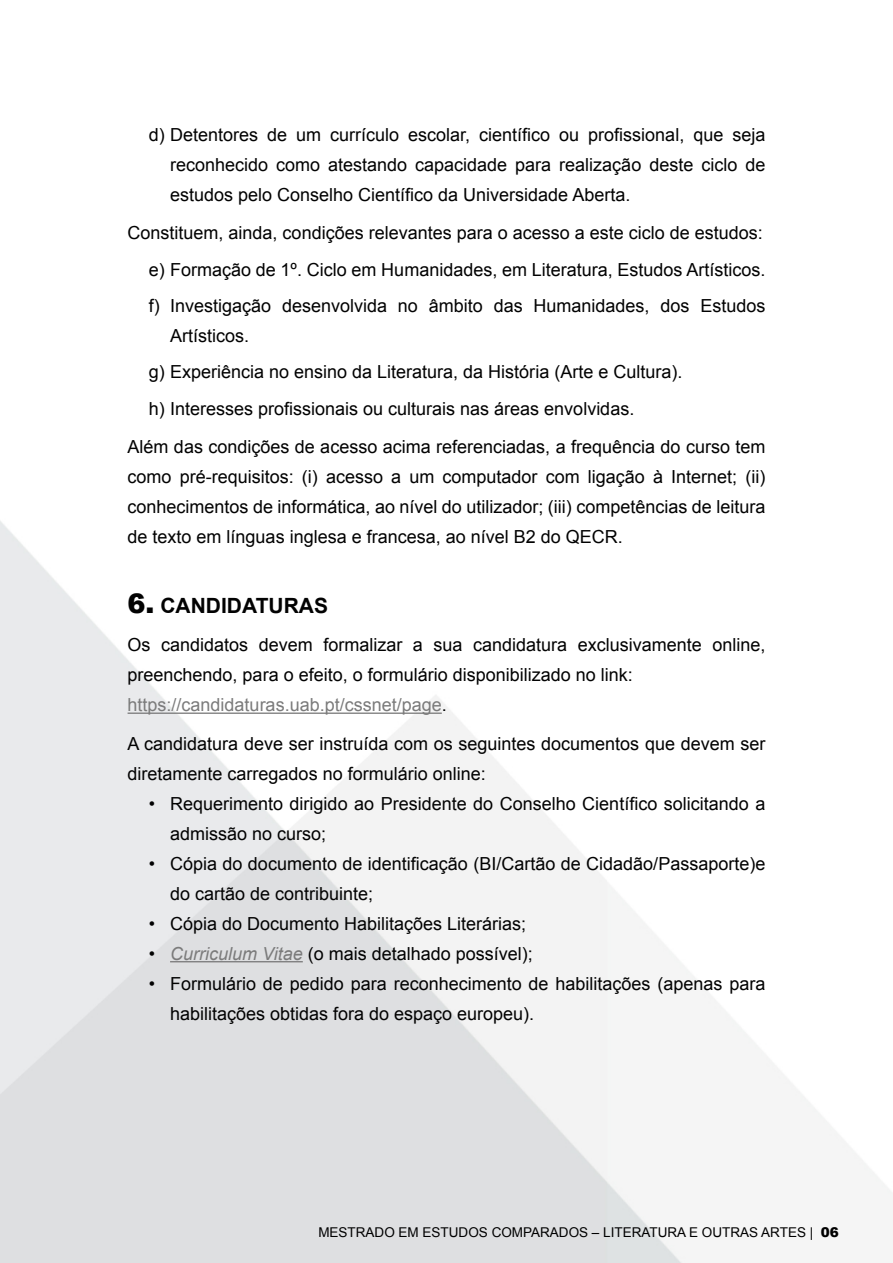
<style>
.page{position:relative;width:893px;height:1263px;background:#fff}
.page>*{position:absolute;margin:0;border:0;box-sizing:border-box;transform-origin:0 0}
.t1{font:700 21px "Arial";color:#020202}
.t2{font:18px/30px "Arial";color:#020202}
.t3{font:13.5px "Arial";color:#000}
.s1{font-weight:900;font-size:27px}
.s2{color:#7b7b7b}
.s3{font-style:italic}
.s4{font-style:italic;color:#7b7b7b}
.s5{font-weight:900}
</style>
<div class="page">
<hr style="left:128px;top:712px;width:314px;height:2px;background:#7b7b7b">
<hr style="left:170px;top:961px;width:133px;height:1px;background:#7b7b7b">
<p class="t2" style="left:170px;top:120px;width:597px;text-align:justify;text-indent:-21px">d) Detentores de um currículo escolar, científico ou profissional, que seja reconhecido como atestando capacidade para realização deste ciclo de estudos pelo Conselho Científico da Universidade Aberta.</p>
<p class="t2" style="left:149px;top:215px;width:618px;line-height:36.5px;text-indent:-21px">Constituem, ainda, condições relevantes para o acesso a este ciclo de estudos: e) Formação de 1º. Ciclo em Humanidades, em Literatura, Estudos Artísticos. f) Investigação desenvolvida no âmbito das Humanidades, dos Estudos</p>
<p class="t2" style="left:149px;top:318px;width:535px;line-height:36.5px;text-indent:21px">Artísticos.<br>g) Experiência no ensino da Literatura, da História (Arte e Cultura). h) Interesses profissionais ou culturais nas áreas envolvidas.</p>
<p class="t2" style="left:128px;top:432px;width:639px;text-align:justify">Além das condições de acesso acima referenciadas, a frequência do curso tem como pré-requisitos: (i) acesso a um computador com ligação à Internet; (ii) conhecimentos de informática, ao nível do utilizador; (iii) competências de leitura de texto em línguas inglesa e francesa, ao nível B2 do QECR.</p>
<p class="t1" style="left:128px;top:591px;width:202px"><span class="s1">6.</span> CANDIDATURAS</p>
<p class="t2" style="left:128px;top:630px;width:639px">Os candidatos devem formalizar a sua candidatura exclusivamente online, preenchendo, para o efeito, o formulário disponibilizado no link: <span class="s2">https://candidaturas.uab.pt/cssnet/page</span>.</p>
<p class="t2" style="left:128px;top:729px;width:639px">A candidatura deve ser instruída com os seguintes documentos que devem ser diretamente carregados no formulário online:</p>
<p class="t2" style="left:170px;top:789px;width:597px;text-indent:-21px">• Requerimento dirigido ao Presidente do Conselho Científico solicitando a admissão no curso;</p>
<p class="t2" style="left:170px;top:849px;width:597px;text-indent:-21px">• Cópia do documento de identificação (BI/Cartão de Cidadão/Passaporte)e do cartão de contribuinte;</p>
<p class="t2" style="left:149px;top:909px;width:379px">• Cópia do Documento Habilitações Literárias;</p>
<p class="t2" style="left:149px;top:939px;width:386px"><span class="s3">•</span> <span class="s4">Curriculum Vitae</span> (o mais detalhado possível);</p>
<p class="t2" style="left:170px;top:969px;width:597px;text-indent:-21px">• Formulário de pedido para reconhecimento de habilitações (apenas para habilitações obtidas fora do espaço europeu).</p>
<p class="t3" style="left:318px;top:1224px;width:522px">MESTRADO EM ESTUDOS COMPARADOS – LITERATURA E OUTRAS ARTES | <span class="s5">06</span></p>
</div>
